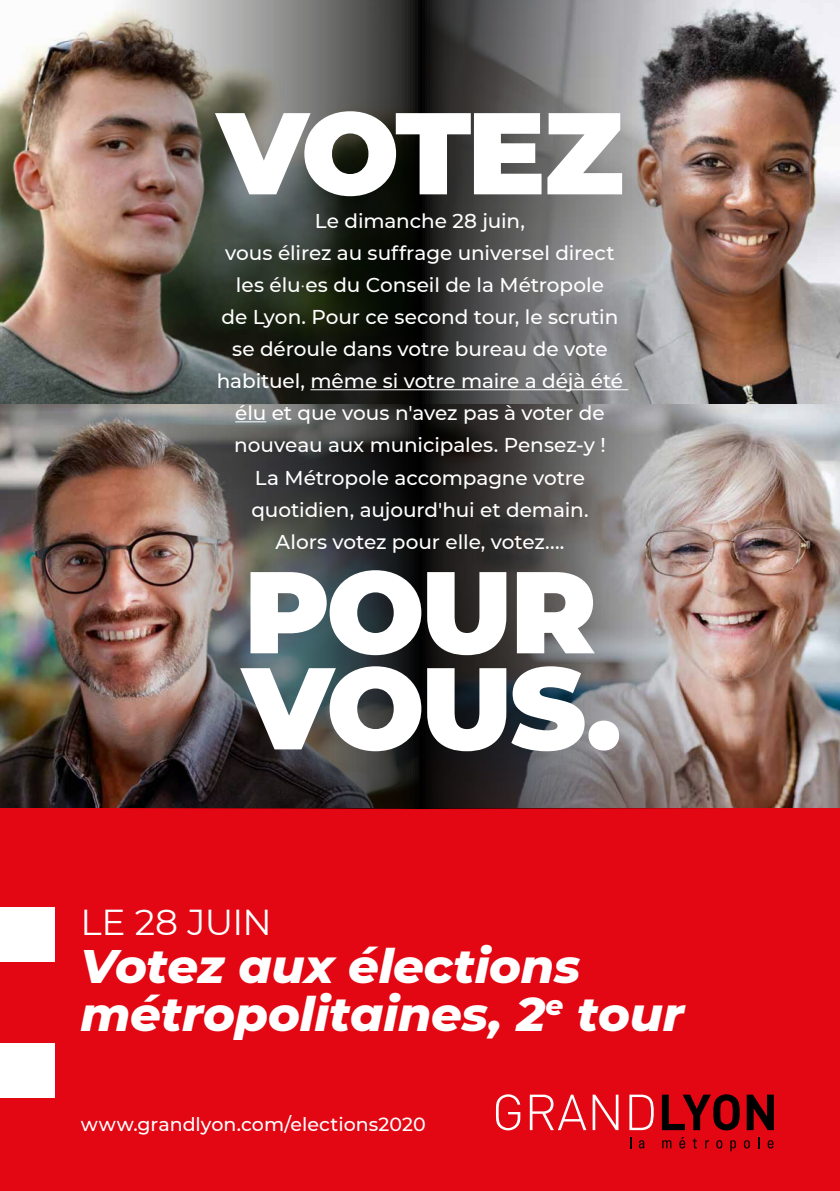
<style>
.page{position:relative;width:840px;height:1191px;background:#fff}
.page>*{position:absolute;margin:0;border:0;box-sizing:border-box;transform-origin:0 0}
.t1{font:900 116px/96px "Montserrat";letter-spacing:-.03em;color:#fff}
.t2{font:italic 800 48px/48px "Montserrat";letter-spacing:-.005em;color:#fff}
.t3{font:36px "Montserrat";letter-spacing:-.02em;color:#fff}
.t4{font:500 20px/32px "Montserrat";letter-spacing:-.005em;color:#fff;text-align:center}
.t5{font:500 19px "Montserrat";color:#fff}
.s1{font-weight:300}
</style>
<div class="page">
<img style="left:1px;top:0;width:838px;height:808px">
<div style="left:0;top:808px;width:839px;height:383px;background:#e30613"></div>
<svg style="left:495px;top:1094px;width:25px;height:36px"></svg>
<svg style="left:529px;top:1094px;width:57px;height:36px"></svg>
<svg style="left:592px;top:1094px;width:26px;height:36px"></svg>
<svg style="left:629px;top:1094px;width:24px;height:36px"></svg>
<svg style="left:661px;top:1094px;width:78px;height:36px"></svg>
<svg style="left:746px;top:1094px;width:27px;height:36px"></svg>
<svg style="left:730px;top:1140px;width:5px;height:11px"></svg>
<svg style="left:638px;top:1140px;width:6px;height:8px"></svg>
<svg style="left:662px;top:1140px;width:9px;height:8px"></svg>
<svg style="left:679px;top:1137px;width:5px;height:11px"></svg>
<svg style="left:692px;top:1138px;width:4px;height:10px"></svg>
<svg style="left:705px;top:1140px;width:3px;height:8px"></svg>
<svg style="left:716px;top:1140px;width:6px;height:8px"></svg>
<svg style="left:743px;top:1140px;width:6px;height:8px"></svg>
<svg style="left:767px;top:1140px;width:6px;height:8px"></svg>
<img style="left:111px;top:0;width:614px;height:808px">
<hr style="left:310px;top:389px;width:318px;height:1px;background:#fff">
<hr style="left:235px;top:421px;width:31px;height:1px;background:#fff">
<div style="left:0;top:907px;width:54px;height:55px;background:#fff"></div>
<div style="left:0;top:1043px;width:54px;height:54px;background:#fff"></div>
<p class="t1" style="left:217px;top:98px;width:407px">VOTEZ</p>
<p class="t4" style="left:217px;top:204px;width:408px">Le dimanche 28 juin,<br>vous élirez au suffrage universel direct les élu<span class="s1">·</span>es du Conseil de la Métropole<br>de Lyon. Pour ce second tour, le scrutin se déroule dans votre bureau de vote habituel, même si votre maire a déjà été élu et que vous n'avez pas à voter de nouveau aux municipales. Pensez-y !</p>
<p class="t4" style="left:251px;top:460px;width:338px">La Métropole accompagne votre quotidien, aujourd'hui et demain.<br>Alors votez pour elle, votez....</p>
<p class="t1" style="left:242px;top:557px;width:380px">POUR<br>VOUS.</p>
<p class="t3" style="left:81px;top:897px;width:193px">LE 28 JUIN</p>
<p class="t2" style="left:81px;top:938px;width:604px">Votez aux élections métropolitaines, 2<sup>e</sup> tour</p>
<p class="t5" style="left:81px;top:1110px;width:346px">www.grandlyon.com/elections2020</p>
</div>
